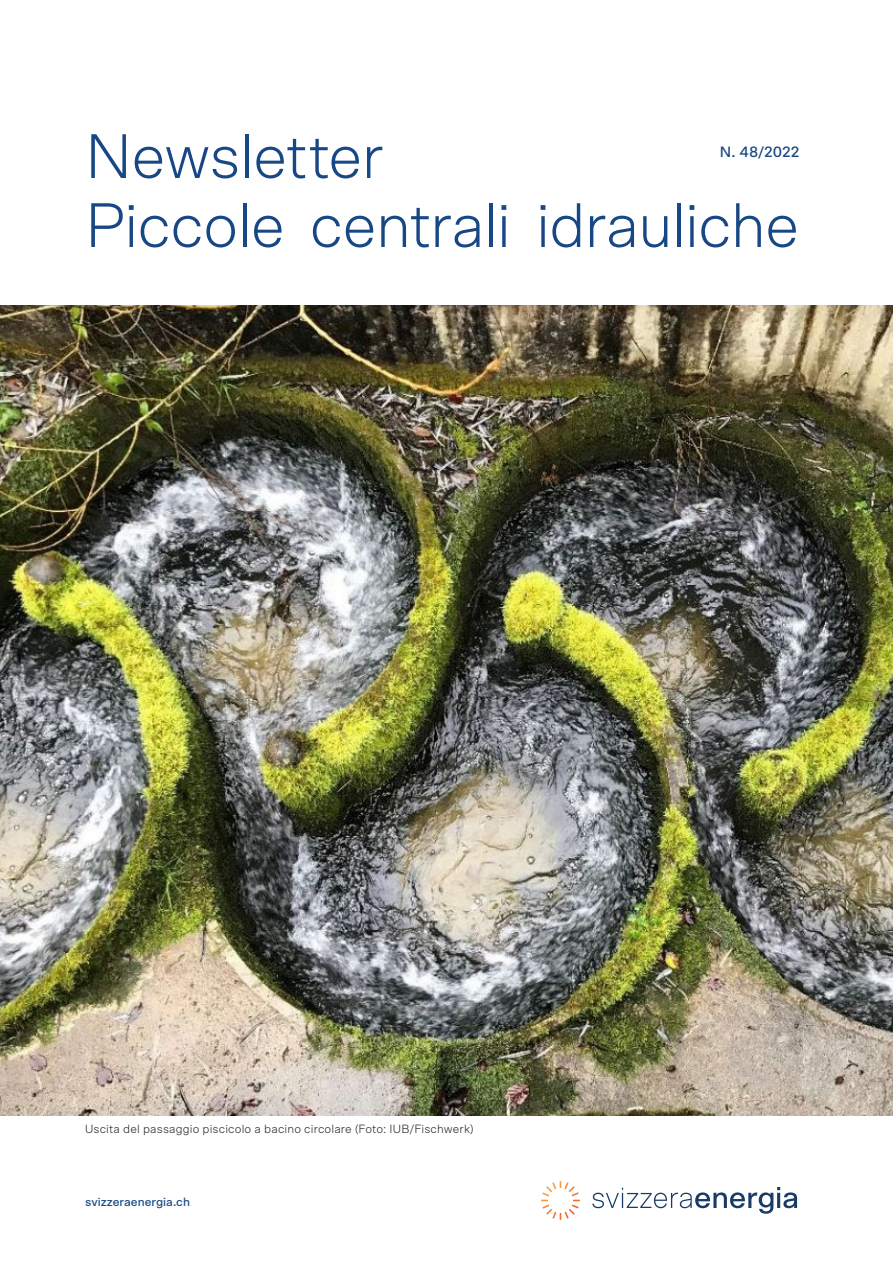
<style>
.page{position:relative;width:893px;height:1263px;background:#fff}
.page>*{position:absolute;margin:0;border:0;box-sizing:border-box;transform-origin:0 0}
.Fliesstext{font:300 63px "Scto Grotesk A";letter-spacing:-.02em;color:#174784}
.Fliesstext-2{font:500 15px "Scto Grotesk A";letter-spacing:-.005em;color:#174784}
.Legende{font:300 12px "Scto Grotesk A";letter-spacing:.01em;color:#231f20}
.Zielpublikum{font:500 12px "Scto Grotesk A";color:#174784}
</style>
<div class="page">
<svg style="left:541px;top:1181px;width:39px;height:39px"></svg>
<svg style="left:592px;top:1187px;width:205px;height:27px"></svg>
<img style="left:0;top:305px;width:893px;height:810px">
<p class="Fliesstext" style="left:85px;top:119px;width:300px">Newsletter</p>
<p class="Fliesstext" style="left:85px;top:188px;width:716px">Piccole centrali idrauliche</p>
<p class="Fliesstext-2" style="left:720px;top:143px;width:81px">N. 48/2022</p>
<p class="Legende" style="left:85px;top:1122px;width:390px">Uscita del passaggio piscicolo a bacino circolare (Foto: IUB/Fischwerk)</p>
<p class="Zielpublikum" style="left:85px;top:1195px;width:106px">svizzeraenergia.ch</p>
</div>
